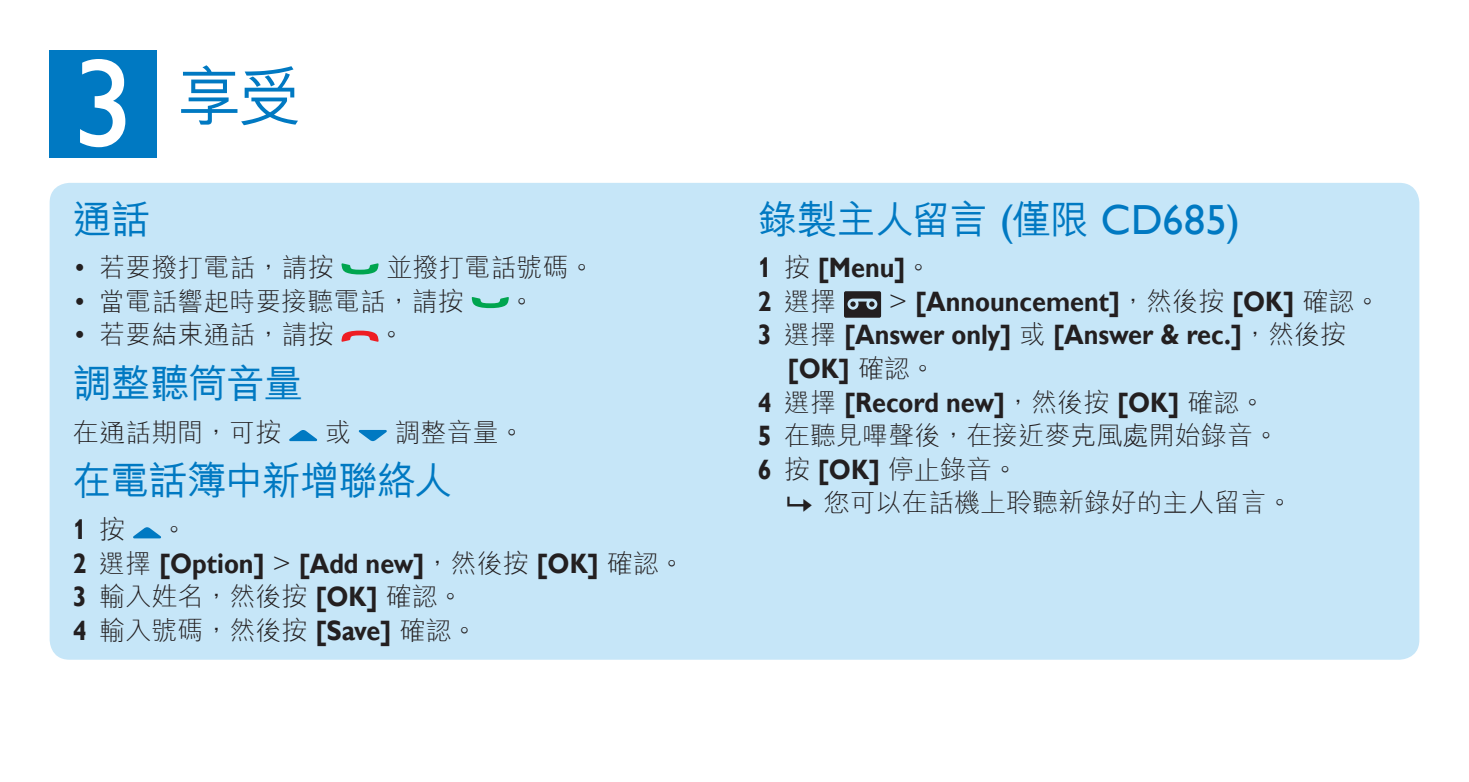
<style>
.page{position:relative;width:1469px;height:782px;background:#fff}
.page>*{position:absolute;margin:0;border:0;box-sizing:border-box;transform-origin:0 0}
.t1{font:500 65.1px "M Hei B5";color:#0079c2}
.t2{font:500 39.2px "M Hei B5";letter-spacing:-.025em;color:#0079c2}
.t3{font:700 28px "Gill Sans Alt One WGL";color:#231f20;scale:.9 1}
.t4{font:300 25.9px/33.6px "M Hei B5";color:#231f20}
.s1{font-family:"Gill Sans Alt One WGL";font-weight:400;font-size:126px;color:#fff}
.s2{font-family:"Gill Sans Alt One WGL Light";font-weight:400;font-size:28px}
.s3{font-family:"M Hei B5";font-weight:300;font-size:25.9px}
.s4{font-family:"Gill Sans Alt One WGL Light";font-weight:400}
.s5{font-family:"Gill Sans Alt One WGL";font-weight:700;font-size:28px}
.s6{font-family:"Gill Sans Alt One WGL";font-weight:400;font-size:42px}
</style>
<div class="page">
<div style="left:50px;top:50px;width:107px;height:107px;background:#0079c2"></div>
<div style="left:50px;top:183px;width:1369px;height:476px;background:#c6e6f8;border-radius:20px"></div>
<svg style="left:341px;top:263px;width:37px;height:11px"></svg>
<svg style="left:471px;top:297px;width:38px;height:11px"></svg>
<svg style="left:341px;top:330px;width:37px;height:12px"></svg>
<svg style="left:289px;top:430px;width:29px;height:11px"></svg>
<svg style="left:358px;top:430px;width:29px;height:11px"></svg>
<svg style="left:133px;top:527px;width:28px;height:11px"></svg>
<svg style="left:844px;top:291px;width:37px;height:26px"></svg>
<h1 class="t1" style="left:72px;top:62px;width:233px"><span class="s1">3</span> 享受</h1>
<h2 class="t2" style="left:73px;top:198px;width:79px">通話</h2>
<p class="t4" style="left:73px;top:251px;width:262px"><span class="s2">•</span> 若要撥打電話，請按</p>
<p class="t4" style="left:386px;top:251px;width:210px">並撥打電話號碼。</p>
<p class="t4" style="left:73px;top:285px;width:392px"><span class="s2">•</span> 當電話響起時要接聽電話，請按</p>
<p class="t4" style="left:509px;top:285px;width:28px">。</p>
<p class="t4" style="left:73px;top:319px;width:262px"><span class="s2">•</span> 若要結束通話，請按</p>
<p class="t4" style="left:378px;top:319px;width:28px">。</p>
<h2 class="t2" style="left:73px;top:363px;width:232px">調整聽筒音量</h2>
<p class="t4" style="left:73px;top:416px;width:210px">在通話期間，可按</p>
<p class="t4" style="left:325px;top:416px;width:28px">或</p>
<p class="t4" style="left:394px;top:416px;width:132px">調整音量。</p>
<h2 class="t2" style="left:73px;top:460px;width:381px">在電話簿中新增聯絡人</h2>
<p class="t3" style="left:73px;top:510px;width:60px">1 <span class="s3">按</span></p>
<p class="t4" style="left:161px;top:513px;width:28px">。</p>
<p class="t3" style="left:73px;top:543px;width:681px">2 <span class="s3">選擇</span> [Option] <span class="s4">&gt;</span> [Add new]<span class="s3">，然後按</span> [ok] <span class="s3">確認。</span></p>
<p class="t4" style="left:73px;top:580px;width:406px"><span class="s5">3</span> 輸入姓名，然後按 <span class="s5">[OK]</span> 確認。<br><span class="s5">4</span> 輸入號碼，然後按 <span class="s5">[Save]</span> 確認。</p>
<h2 class="t2" style="left:758px;top:198px;width:483px">錄製主人留言 <span class="s6">(</span>僅限 <span class="s6">CD685)</span></h2>
<p class="t3" style="left:758px;top:248px;width:194px">1 <span class="s3">按</span> [Menu]<span class="s3">。</span></p>
<p class="t4" style="left:758px;top:285px;width:80px"><span class="s5">2</span> 選擇</p>
<p class="t3" style="left:888px;top:282px;width:547px"><span class="s4">&gt;</span> [Announcement]<span class="s3">，然後按</span> [OK] <span class="s3">確認。</span></p>
<p class="t3" style="left:758px;top:315px;width:655px">3 <span class="s3">選擇</span> [Answer only] <span class="s3">或</span> [Answer &amp; rec.]<span class="s3">，然後按</span></p>
<p class="t3" style="left:787px;top:349px;width:166px">[OK] <span class="s3">確認。</span></p>
<p class="t3" style="left:758px;top:383px;width:565px">4 <span class="s3">選擇</span> [Record new]<span class="s3">，然後按</span> [OK] <span class="s3">確認。</span></p>
<p class="t4" style="left:758px;top:419px;width:523px"><span class="s5">5</span> 在聽見嗶聲後，在接近麥克風處開始錄音。<br><span class="s5">6</span> 按 <span class="s5">[OK]</span> 停止錄音。</p>
<p class="t4" style="left:823px;top:487px;width:470px">您可以在話機上聆聽新錄好的主人留言。</p>
</div>
